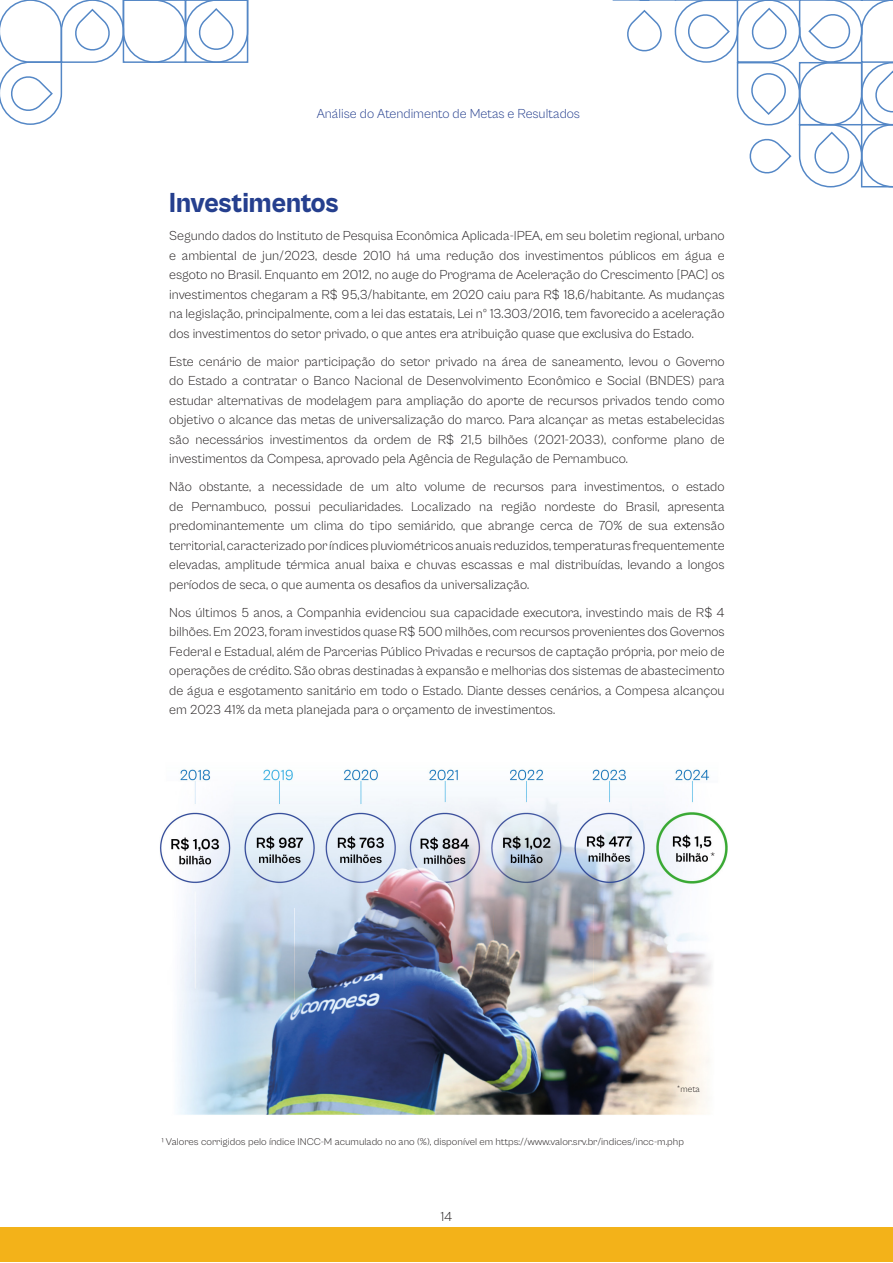
<style>
.page{position:relative;width:893px;height:1263px;background:#fff}
.page>*{position:absolute;margin:0;border:0;box-sizing:border-box;transform-origin:0 0}
.tit2{font:800 28.5px "Cabinet Grotesk";letter-spacing:-.01em;color:#253f8e;scale:.95 1}
.corpo{font:300 15px "Cabinet Grotesk";color:#231f20}
.corpo-2{font:300 13.5px/19.5px "Cabinet Grotesk";color:#231f20;text-align:justify}
.corpo-3{font:300 13.5px "Cabinet Grotesk";color:#253f8e}
.corpo-4{font:300 10.05px "Cabinet Grotesk";color:#231f20;scale:1.04 1}
.corpo-5{font:300 9px "Cabinet Grotesk";color:#231f20}
</style>
<div class="page">
<svg style="left:0;top:0;width:249px;height:125px"></svg>
<svg style="left:612px;top:0;width:281px;height:188px"></svg>
<img style="left:160px;top:769px;width:568px;height:346px">
<div style="left:0;top:1227px;width:893px;height:35px;background:#f3b219"></div>
<p class="corpo-3" style="left:317px;top:106px;width:265px">Análise do Atendimento de Metas e Resultados</p>
<p class="tit2" style="left:169px;top:188px;width:180px">Investimentos</p>
<p class="corpo-2" style="left:169px;top:226px;width:557px">Segundo dados do Instituto de Pesquisa Econômica Aplicada-IPEA, em seu boletim regional, urbano e ambiental de jun/2023, desde 2010 há uma redução dos investimentos públicos em água e esgoto no Brasil. Enquanto em 2012, no auge do Programa de Aceleração do Crescimento [PAC] os investimentos chegaram a R$ 95,3/habitante, em 2020 caiu para R$ 18,6/habitante. As mudanças na legislação, principalmente, com a lei das estatais, Lei nº 13.303/2016, tem favorecido a aceleração dos investimentos do setor privado, o que antes era atribuição quase que exclusiva do Estado.</p>
<p class="corpo-2" style="left:169px;top:352px;width:557px">Este cenário de maior participação do setor privado na área de saneamento, levou o Governo do Estado a contratar o Banco Nacional de Desenvolvimento Econômico e Social (BNDES) para estudar alternativas de modelagem para ampliação do aporte de recursos privados tendo como objetivo o alcance das metas de universalização do marco. Para alcançar as metas estabelecidas são necessários investimentos da ordem de R$ 21,5 bilhões (2021-2033), conforme plano de investimentos da Compesa, aprovado pela Agência de Regulação de Pernambuco.</p>
<p class="corpo-2" style="left:169px;top:477px;width:557px">Não obstante, a necessidade de um alto volume de recursos para investimentos, o estado de Pernambuco, possui peculiaridades. Localizado na região nordeste do Brasil, apresenta predominantemente um clima do tipo semiárido, que abrange cerca de 70% de sua extensão territorial, caracterizado por índices pluviométricos anuais reduzidos, temperaturas frequentemente elevadas, amplitude térmica anual baixa e chuvas escassas e mal distribuídas, levando a longos períodos de seca, o que aumenta os desafios da universalização.</p>
<p class="corpo-2" style="left:169px;top:603px;width:557px">Nos últimos 5 anos, a Companhia evidenciou sua capacidade executora, investindo mais de R$ 4 bilhões. Em 2023, foram investidos quase R$ 500 milhões, com recursos provenientes dos Governos Federal e Estadual, além de Parcerias Público Privadas e recursos de captação própria, por meio de operações de crédito. São obras destinadas à expansão e melhorias dos sistemas de abastecimento de água e esgotamento sanitário em todo o Estado. Diante desses cenários, a Compesa alcançou em 2023 41% da meta planejada para o orçamento de investimentos.</p>
<p class="corpo" style="left:710px;top:850px;width:8px">*</p>
<p class="corpo-5" style="left:677px;top:1084px;width:25px">*meta</p>
<p class="corpo-4" style="left:161px;top:1136px;width:504px">¹ Valores corrigidos pelo índice INCC-M acumulado no ano (%), disponível em https://www.valor.srv.br/indices/incc-m.php</p>
<p class="corpo-2" style="left:441px;top:1207px;width:13px">14</p>
</div>
